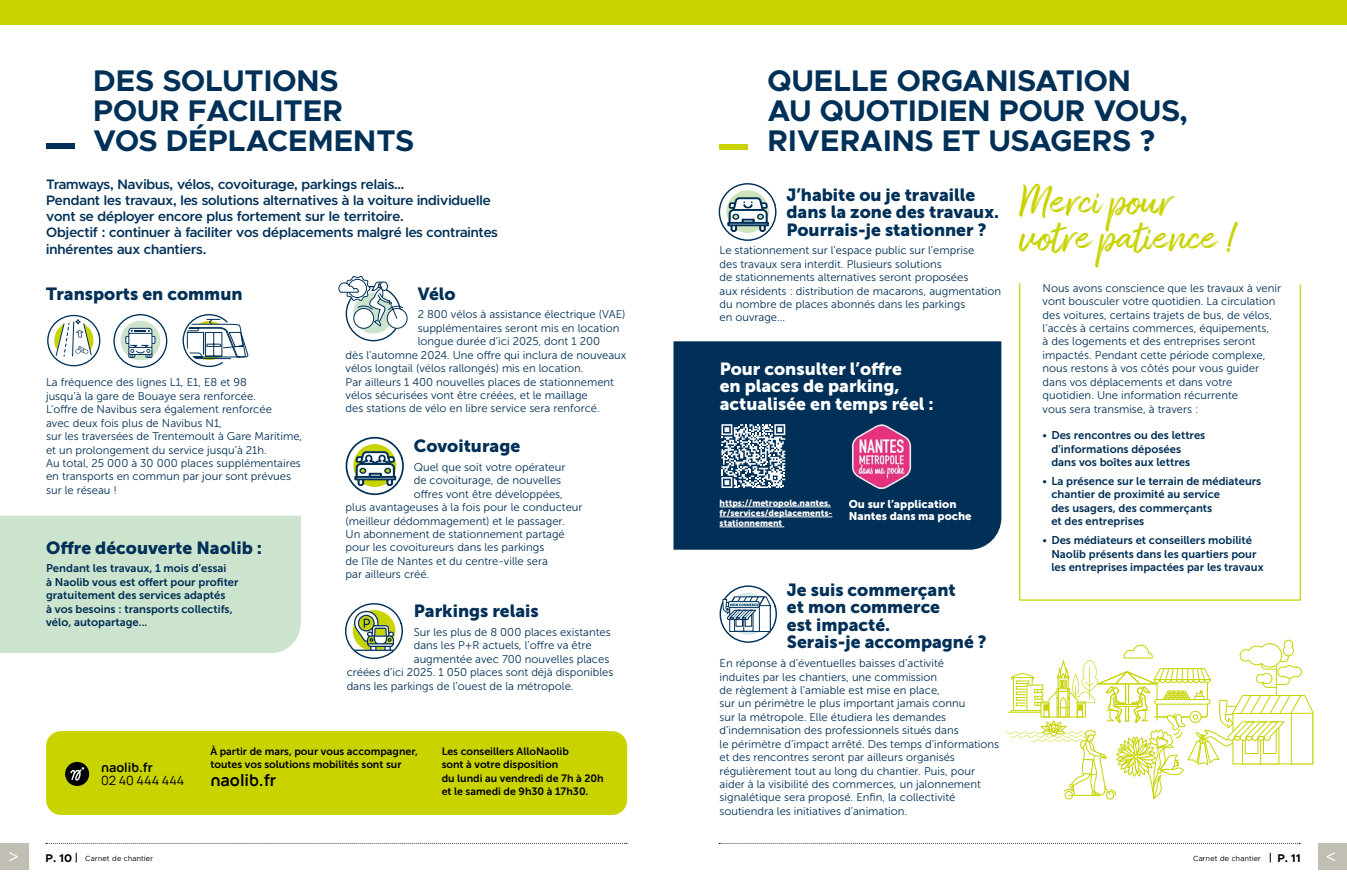
<style>
.page{position:relative;width:1347px;height:886px;background:#fff}
.page>*{position:absolute;margin:0;border:0;box-sizing:border-box;transform-origin:0 0}
.t1{font:42.5px/36.2px "Amithen";color:#c8d300}
.t2{font:700 30px/30px "Metropolis";color:#003057}
.t3{font:17.5px/17.5px "Museo Sans 900";color:#003057}
.t4{font:17.5px/17.5px "Museo Sans 900";color:#fff}
.t5{font:700 16.25px "Naotypo";color:#000}
.t6{font:600 13.75px/16.2px "Metropolis";color:#003057}
.t7{font:12.75px "Naotypo";color:#000}
.t8{font:700 12.75px "Naotypo";color:#000}
.t9{font:11.25px/13.4px "Museo Sans 300";color:#003057}
.t10{font:11.25px/13.4px "Museo Sans 700";color:#003057}
.t11{font:11.25px/12.5px "Museo Sans 900";color:#fff}
.t12{font:700 11.25px "Metropolis";color:#000}
.t13{font:10.62px/13.5px "Museo Sans 700";color:#000}
.t14{font:8.75px/10px "Museo Sans 900";color:#fff}
.t15{font:7.5px "Metropolis";letter-spacing:.04em;color:#000}
.s1{font-family:"Museo Sans 300"}
.s2{font-size:18.38px;color:#fff}
.s3{font-weight:700;font-size:11.25px}
</style>
<div class="page">
<div style="left:0;top:516px;width:301px;height:137px;background:#cce4ce"></div>
<div style="left:673px;top:341px;width:328px;height:209px;background:#003057"></div>
<hr style="left:719px;top:507px;width:111px;height:1px;background:#fff">
<hr style="left:719px;top:517px;width:113px;height:1px;background:#fff">
<hr style="left:719px;top:527px;width:65px;height:1px;background:#fff">
<svg style="left:721px;top:424px;width:64px;height:64px"></svg>
<svg style="left:345px;top:603px;width:58px;height:56px"></svg>
<div style="left:0;top:0;width:1346px;height:25px;background:#c8d300"></div>
<svg style="left:338px;top:276px;width:70px;height:66px"></svg>
<svg style="left:345px;top:436px;width:59px;height:60px"></svg>
<svg style="left:1006px;top:640px;width:308px;height:159px"></svg>
<svg style="left:113px;top:314px;width:55px;height:54px"></svg>
<svg style="left:47px;top:314px;width:54px;height:53px"></svg>
<div style="left:46px;top:143px;width:28px;height:6px;background:#003057"></div>
<div style="left:719px;top:144px;width:29px;height:5px;background:#c8d300"></div>
<svg style="left:719px;top:585px;width:58px;height:58px"></svg>
<svg style="left:718px;top:183px;width:59px;height:58px"></svg>
<svg style="left:1019px;top:283px;width:282px;height:318px"></svg>
<div style="left:46px;top:731px;width:581px;height:84px;background:#c8d300;border-radius:15px"></div>
<div style="left:65px;top:762px;width:24px;height:24px;background:#000;border-radius:50%"></div>
<svg style="left:70px;top:767px;width:14px;height:14px"></svg>
<svg style="left:182px;top:314px;width:66px;height:54px"></svg>
<img style="left:849px;top:424px;width:64px;height:64px">
<div style="left:0;top:843px;width:29px;height:26px;background:#c1beb3"></div>
<div style="left:1317px;top:843px;width:29px;height:26px;background:#c1beb3"></div>
<svg style="left:46px;top:843px;width:581px;height:1px"></svg>
<svg style="left:719px;top:843px;width:581px;height:1px"></svg>
<h2 class="t2" style="left:93px;top:66px;width:322px">DES SOLUTIONS<br>POUR FACILITER<br>VOS DÉPLACEMENTS</h2>
<p class="t6" style="left:46px;top:176px;width:453px">Tramways, Navibus, vélos, covoiturage, parkings relais…<br>Pendant les travaux, les solutions alternatives à la voiture individuelle vont se déployer encore plus fortement sur le territoire.<br>Objectif : continuer à faciliter vos déplacements malgré les contraintes inhérentes aux chantiers.</p>
<h3 class="t3" style="left:46px;top:285px;width:198px">Transports en commun</h3>
<h3 class="t3" style="left:418px;top:285px;width:39px">Vélo</h3>
<p class="t9" style="left:418px;top:308px;width:209px">2 800 vélos à assistance électrique (VAE)</p>
<p class="t9" style="left:418px;top:321px;width:203px">supplémentaires seront mis en location</p>
<p class="t9" style="left:418px;top:335px;width:184px">longue durée d’ici 2025, dont 1 200</p>
<p class="t9" style="left:345px;top:348px;width:282px">dès l’automne 2024. Une offre qui inclura de nouveaux</p>
<p class="t9" style="left:345px;top:362px;width:239px">vélos longtail (vélos rallongés) mis en location.</p>
<p class="t9" style="left:345px;top:375px;width:270px">Par ailleurs 1 400 nouvelles places de stationnement</p>
<p class="t9" style="left:345px;top:388px;width:244px">vélos sécurisées vont être créées, et le maillage</p>
<p class="t9" style="left:345px;top:402px;width:256px">des stations de vélo en libre service sera renforcé.</p>
<p class="t9" style="left:46px;top:376px;width:258px">La fréquence des lignes L1, E1, E8 et 98<br>jusqu’à la gare de Bouaye sera renforcée.<br>L’offre de Navibus sera également renforcée<br>avec deux fois plus de Navibus N1,<br>sur les traversées de Trentemoult à Gare Maritime, et un prolongement du service jusqu’à 21h.<br>Au total, 25 000 à 30 000 places supplémentaires en transports en commun par jour sont prévues sur le réseau !</p>
<h3 class="t3" style="left:414px;top:437px;width:108px">Covoiturage</h3>
<p class="t9" style="left:414px;top:460px;width:153px">Quel que soit votre opérateur</p>
<p class="t9" style="left:414px;top:474px;width:149px">de covoiturage, de nouvelles</p>
<p class="t9" style="left:414px;top:487px;width:151px">offres vont être développées,</p>
<p class="t9" style="left:345px;top:501px;width:238px">plus avantageuses à la fois pour le conducteur</p>
<p class="t9" style="left:345px;top:514px;width:221px">(meilleur dédommagement) et le passager.</p>
<p class="t9" style="left:345px;top:527px;width:221px">Un abonnement de stationnement partagé</p>
<p class="t9" style="left:345px;top:541px;width:200px">pour les covoitureurs dans les parkings</p>
<p class="t9" style="left:345px;top:554px;width:204px">de l’île de Nantes et du centre-ville sera</p>
<p class="t9" style="left:345px;top:568px;width:85px">par ailleurs créé.</p>
<h3 class="t3" style="left:46px;top:538px;width:218px">Offre découverte Naolib :</h3>
<p class="t10" style="left:46px;top:562px;width:194px">Pendant les travaux, 1 mois d’essai<br>à Naolib vous est offert pour profiter gratuitement des services adaptés<br>à vos besoins : transports collectifs, vélo, autopartage...</p>
<h3 class="t3" style="left:414px;top:602px;width:126px">Parkings relais</h3>
<p class="t9" style="left:414px;top:625px;width:198px">Sur les plus de 8 000 places existantes</p>
<p class="t9" style="left:414px;top:639px;width:179px">dans les P+R actuels, l’offre va être</p>
<p class="t9" style="left:414px;top:652px;width:197px">augmentée avec 700 nouvelles places</p>
<p class="t9" style="left:347px;top:666px;width:268px">créées d’ici 2025. 1 050 places sont déjà disponibles</p>
<p class="t9" style="left:347px;top:679px;width:228px">dans les parkings de l’ouest de la métropole.</p>
<p class="t8" style="left:101px;top:757px;width:53px">naolib.fr</p>
<p class="t7" style="left:101px;top:770px;width:85px">02 40 444 444</p>
<p class="t13" style="left:210px;top:744px;width:209px">À partir de mars, pour vous accompagner, toutes vos solutions mobilités sont sur</p>
<h3 class="t5" style="left:210px;top:766px;width:67px">naolib.fr</h3>
<p class="t13" style="left:441px;top:744px;width:164px">Les conseillers AlloNaolib<br>sont à votre disposition<br>du lundi au vendredi de 7h à 20h et le samedi de 9h30 à 17h30.</p>
<h2 class="t2" style="left:767px;top:66px;width:422px">QUELLE ORGANISATION<br>AU QUOTIDIEN POUR VOUS,<br>RIVERAINS ET USAGERS ?</h2>
<h3 class="t3" style="left:786px;top:186px;width:214px">J’habite ou je travaille dans la zone des travaux.<br>Pourrais-je stationner ?</h3>
<p class="t9" style="left:719px;top:244px;width:283px">Le stationnement sur l’espace public sur l’emprise<br>des travaux sera interdit. Plusieurs solutions<br>de stationnements alternatives seront proposées<br>aux résidents : distribution de macarons, augmentation du nombre de places abonnés dans les parkings<br>en ouvrage…</p>
<h1 class="t1" style="left:1019px;top:185px;width:221px">Merci pour votre patience !</h1>
<p class="t9" style="left:1042px;top:281px;width:240px">Nous avons conscience que les travaux à venir vont bousculer votre quotidien. La circulation des voitures, certains trajets de bus, de vélos, l’accès à certains commerces, équipements,<br>à des logements et des entreprises seront impactés. Pendant cette période complexe, nous restons à vos côtés pour vous guider dans vos déplacements et dans votre quotidien. Une information récurrente<br>vous sera transmise, à travers :</p>
<p class="t10" style="left:1051px;top:429px;width:155px;text-indent:-9px"><span class="s1">•</span> Des rencontres ou des lettres d’informations déposées dans vos boîtes aux lettres</p>
<p class="t10" style="left:1051px;top:474px;width:211px;text-indent:-9px"><span class="s1">•</span> La présence sur le terrain de médiateurs chantier de proximité au service<br>des usagers, des commerçants<br>et des entreprises</p>
<p class="t10" style="left:1051px;top:533px;width:214px;text-indent:-9px"><span class="s1">•</span> Des médiateurs et conseillers mobilité<br>Naolib présents dans les quartiers pour les entreprises impactées par les travaux</p>
<h3 class="t4" style="left:719px;top:359px;width:216px">Pour consulter l’offre<br>en places de parking, actualisée en temps réel :</h3>
<p class="t14" style="left:719px;top:498px;width:114px">https://metropole.nantes. fr/services/deplacements&shy;stationnement</p>
<p class="t11" style="left:848px;top:498px;width:124px">Ou sur l’application<br>Nantes dans ma poche</p>
<h3 class="t3" style="left:787px;top:581px;width:201px">Je suis commerçant<br>et mon commerce<br>est impacté.<br>Serais-je accompagné ?</h3>
<p class="t9" style="left:719px;top:657px;width:281px">En réponse à d’éventuelles baisses d’activité<br>induites par les chantiers, une commission<br>de règlement à l’amiable est mise en place,<br>sur un périmètre le plus important jamais connu<br>sur la métropole. Elle étudiera les demandes d’indemnisation des professionnels situés dans<br>le périmètre d’impact arrêté. Des temps d’informations et des rencontres seront par ailleurs organisés régulièrement tout au long du chantier. Puis, pour aider à la visibilité des commerces, un jalonnement signalétique sera proposé. Enfin, la collectivité soutiendra les initiatives d’animation.</p>
<p class="t15" style="left:8px;top:853px;width:146px"><span class="s2">&gt;</span> <span class="s3">P. 10</span> Carnet de chantier</p>
<p class="t15" style="left:1193px;top:853px;width:69px">Carnet de chantier</p>
<p class="t12" style="left:1277px;top:851px;width:25px">P. 11</p>
</div>
